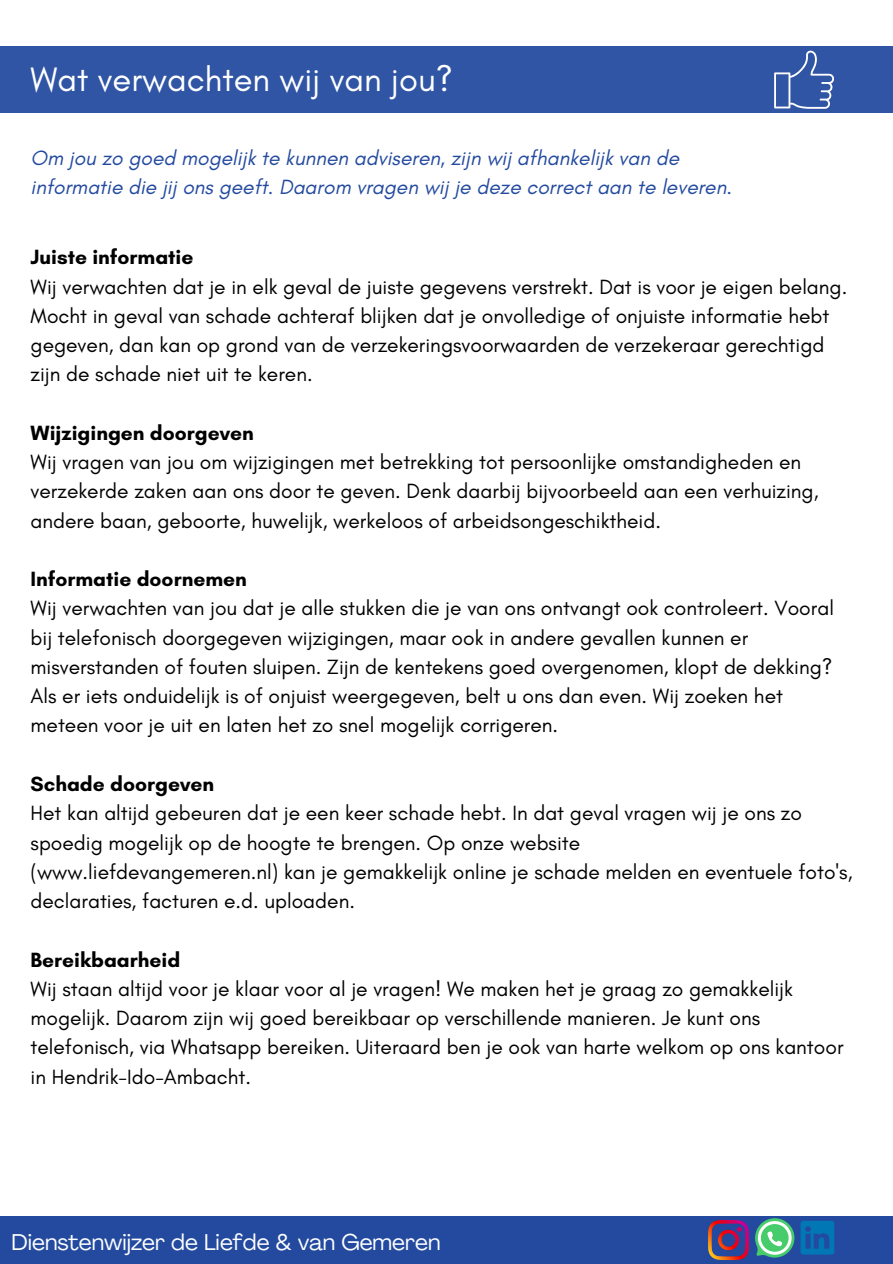
<style>
.page{position:relative;width:893px;height:1264px;background:#fff}
.page>*{position:absolute;margin:0;border:0;box-sizing:border-box;transform-origin:0 0}
.t1{font:34.5px "Glacial Indifference";color:#fff}
.t2{font:22.5px "Agrandir";color:#fff}
.t3{font:21px/29.2px "Glacial Indifference";color:#000}
.t4{font:italic 21px/29.2px "Glacial Indifference";color:#234a9f}
.t5{font:700 21px "Glacial Indifference";color:#000}
</style>
<div class="page">
<div style="left:0;top:1216px;width:892px;height:47px;background:#234a9f"></div>
<div style="left:0;top:47px;width:892px;height:66px;background:#3055a4"></div>
<svg style="left:774px;top:51px;width:59px;height:58px"></svg>
<img style="left:708px;top:1220px;width:40px;height:39px">
<svg style="left:755px;top:1218px;width:39px;height:39px"></svg>
<svg style="left:800px;top:1221px;width:34px;height:33px"></svg>
<p class="t1" style="left:31px;top:58px;width:424px">Wat verwachten wij van jou?</p>
<p class="t4" style="left:31px;top:143px;width:703px">Om jou zo goed mogelijk te kunnen adviseren, zijn wij afhankelijk van de informatie die jij ons geeft. Daarom vragen wij je deze correct aan te leveren.</p>
<p class="t5" style="left:31px;top:244px;width:164px">Juiste informatie</p>
<p class="t3" style="left:31px;top:271px;width:818px">Wij verwachten dat je in elk geval de juiste gegevens verstrekt. Dat is voor je eigen belang.<br>Mocht in geval van schade achteraf blijken dat je onvolledige of onjuiste informatie hebt gegeven, dan kan op grond van de verzekeringsvoorwaarden de verzekeraar gerechtigd zijn de schade niet uit te keren.</p>
<p class="t5" style="left:31px;top:420px;width:225px">Wijzigingen doorgeven</p>
<p class="t3" style="left:31px;top:447px;width:789px">Wij vragen van jou om wijzigingen met betrekking tot persoonlijke omstandigheden en verzekerde zaken aan ons door te geven. Denk daarbij bijvoorbeeld aan een verhuizing, andere baan, geboorte, huwelijk, werkeloos of arbeidsongeschiktheid.</p>
<p class="t5" style="left:31px;top:566px;width:218px">Informatie doornemen</p>
<p class="t3" style="left:31px;top:593px;width:804px">Wij verwachten van jou dat je alle stukken die je van ons ontvangt ook controleert. Vooral bij telefonisch doorgegeven wijzigingen, maar ook in andere gevallen kunnen er misverstanden of fouten sluipen. Zijn de kentekens goed overgenomen, klopt de dekking?<br>Als er iets onduidelijk is of onjuist weergegeven, belt u ons dan even. Wij zoeken het meteen voor je uit en laten het zo snel mogelijk corrigeren.</p>
<p class="t5" style="left:31px;top:771px;width:185px">Schade doorgeven</p>
<p class="t3" style="left:31px;top:798px;width:773px">Het kan altijd gebeuren dat je een keer schade hebt. In dat geval vragen wij je ons zo spoedig mogelijk op de hoogte te brengen. Op onze website</p>
<p class="t3" style="left:31px;top:856px;width:823px">(www.liefdevangemeren.nl) kan je gemakkelijk online je schade melden en eventuele foto's, declaraties, facturen e.d. uploaden.</p>
<p class="t5" style="left:31px;top:946px;width:151px">Bereikbaarheid</p>
<p class="t3" style="left:31px;top:973px;width:814px">Wij staan altijd voor je klaar voor al je vragen! We maken het je graag zo gemakkelijk mogelijk. Daarom zijn wij goed bereikbaar op verschillende manieren. Je kunt ons telefonisch, via Whatsapp bereiken. Uiteraard ben je ook van harte welkom op ons kantoor in Hendrik-Ido-Ambacht.</p>
<h1 class="t2" style="left:12px;top:1233px;width:430px">Dienstenwijzer de Liefde &amp; van Gemeren</h1>
</div>
